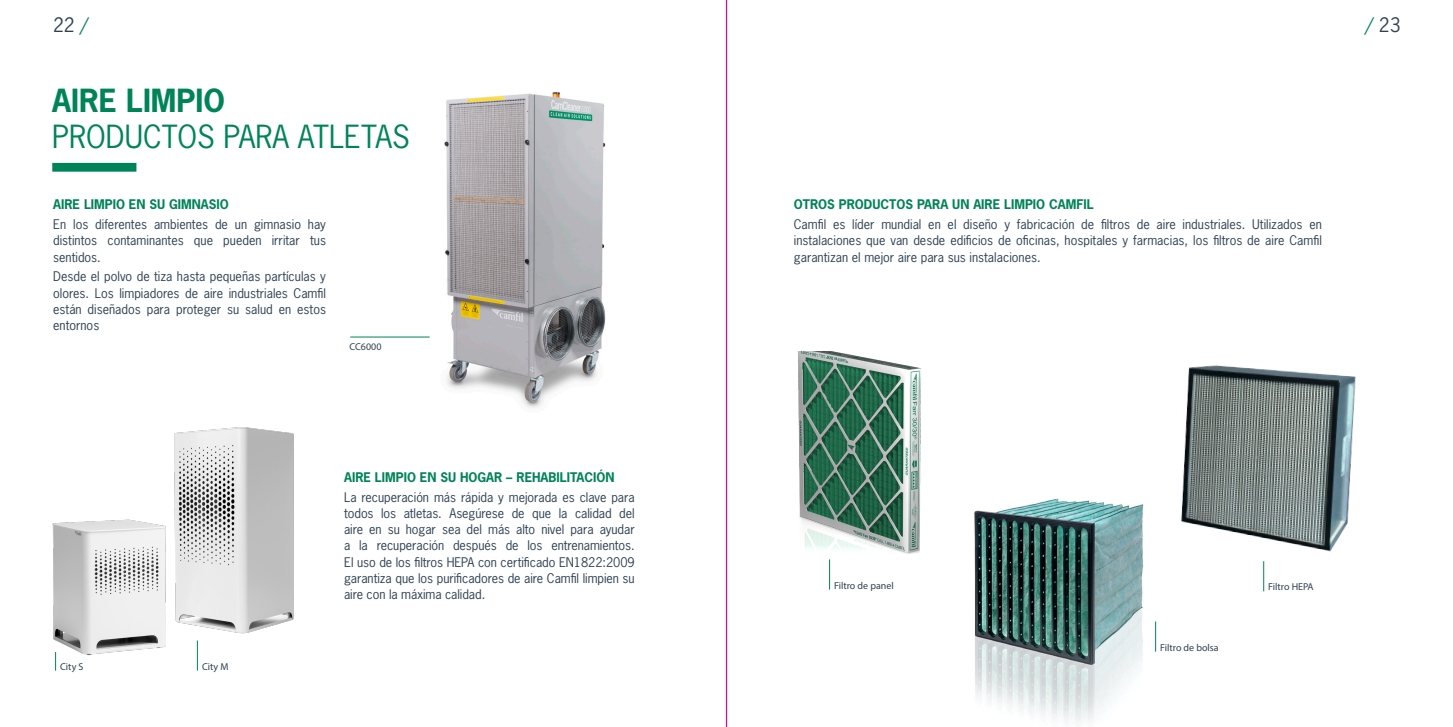
<style>
.page{position:relative;width:1453px;height:727px;background:#fff}
.page>*{position:absolute;margin:0;border:0;box-sizing:border-box;transform-origin:0 0}
.t1{font:30px/36px "News Gothic Std";color:#008457}
.t2{font:18.75px "News Gothic Std";color:#2e4152}
.t3{font:12.5px/16.2px "News Gothic Std";color:#2e4152;text-align:justify}
.t4{font:700 12.5px "News Gothic Std";color:#008457}
.t5{font:10px "Myriad Pro";color:#2e4152}
.s1{color:#008457}
.s2{font-weight:700}
</style>
<div class="page">
<div style="left:52px;top:163px;width:84px;height:9px;background:#008457"></div>
<img style="left:419px;top:92px;width:187px;height:316px">
<hr style="left:350px;top:336px;width:80px;height:1px;background:#008457">
<img style="left:52px;top:427px;width:242px;height:244px">
<hr style="left:197px;top:640px;width:1px;height:30px;background:#008457">
<svg style="left:55px;top:652px;width:1px;height:18px"></svg>
<img style="left:974px;top:498px;width:170px;height:225px">
<img style="left:798px;top:351px;width:123px;height:210px">
<img style="left:1181px;top:365px;width:175px;height:203px">
<hr style="left:829px;top:559px;width:1px;height:30px;background:#008457">
<hr style="left:1263px;top:561px;width:1px;height:30px;background:#008457">
<hr style="left:1155px;top:621px;width:1px;height:30px;background:#008457">
<hr style="left:726px;top:0;width:1px;height:726px;background:#ed028c">
<p class="t2" style="left:53px;top:13px;width:37px">22 <span class="s1">/</span></p>
<p class="t1" style="left:52px;top:82px;width:359px"><span class="s2">AIRE LIMPIO<br></span>PRODUCTOS PARA ATLETAS</p>
<p class="t4" style="left:53px;top:196px;width:177px">AIRE LIMPIO EN SU GIMNASIO</p>
<p class="t3" style="left:53px;top:216px;width:274px">En los diferentes ambientes de un gimnasio hay distintos contaminantes que pueden irritar tus sentidos.</p>
<p class="t3" style="left:53px;top:268px;width:274px">Desde el polvo de tiza hasta pequeñas partículas y olores. Los limpiadores de aire industriales Camfil están diseñados para proteger su salud en estos entornos</p>
<p class="t5" style="left:350px;top:340px;width:33px">CC6000</p>
<p class="t5" style="left:60px;top:660px;width:25px">City S</p>
<p class="t5" style="left:202px;top:660px;width:28px">City M</p>
<p class="t4" style="left:344px;top:468px;width:272px">AIRE LIMPIO EN SU HOGAR – REHABILITACIÓN</p>
<p class="t3" style="left:344px;top:488px;width:292px">La recuperación más rápida y mejorada es clave para todos los atletas. Asegúrese de que la calidad del aire en su hogar sea del más alto nivel para ayudar a la recuperación después de los entrenamientos.<br>El uso de los filtros HEPA con certificado EN1822:2009 garantiza que los purificadores de aire Camfil limpien su aire con la máxima calidad.</p>
<p class="t2" style="left:1365px;top:13px;width:37px"><span class="s1">/</span> 23</p>
<p class="t4" style="left:794px;top:196px;width:301px">OTROS PRODUCTOS PARA UN AIRE LIMPIO CAMFIL</p>
<p class="t3" style="left:794px;top:216px;width:529px">Camfil es líder mundial en el diseño y fabricación de filtros de aire industriales. Utilizados en instalaciones que van desde edificios de oficinas, hospitales y farmacias, los filtros de aire Camfil garantizan el mejor aire para sus instalaciones.</p>
<p class="t5" style="left:834px;top:579px;width:61px">Filtro de panel</p>
<p class="t5" style="left:1268px;top:580px;width:47px">Filtro HEPA</p>
<p class="t5" style="left:1160px;top:641px;width:60px">Filtro de bolsa</p>
</div>
